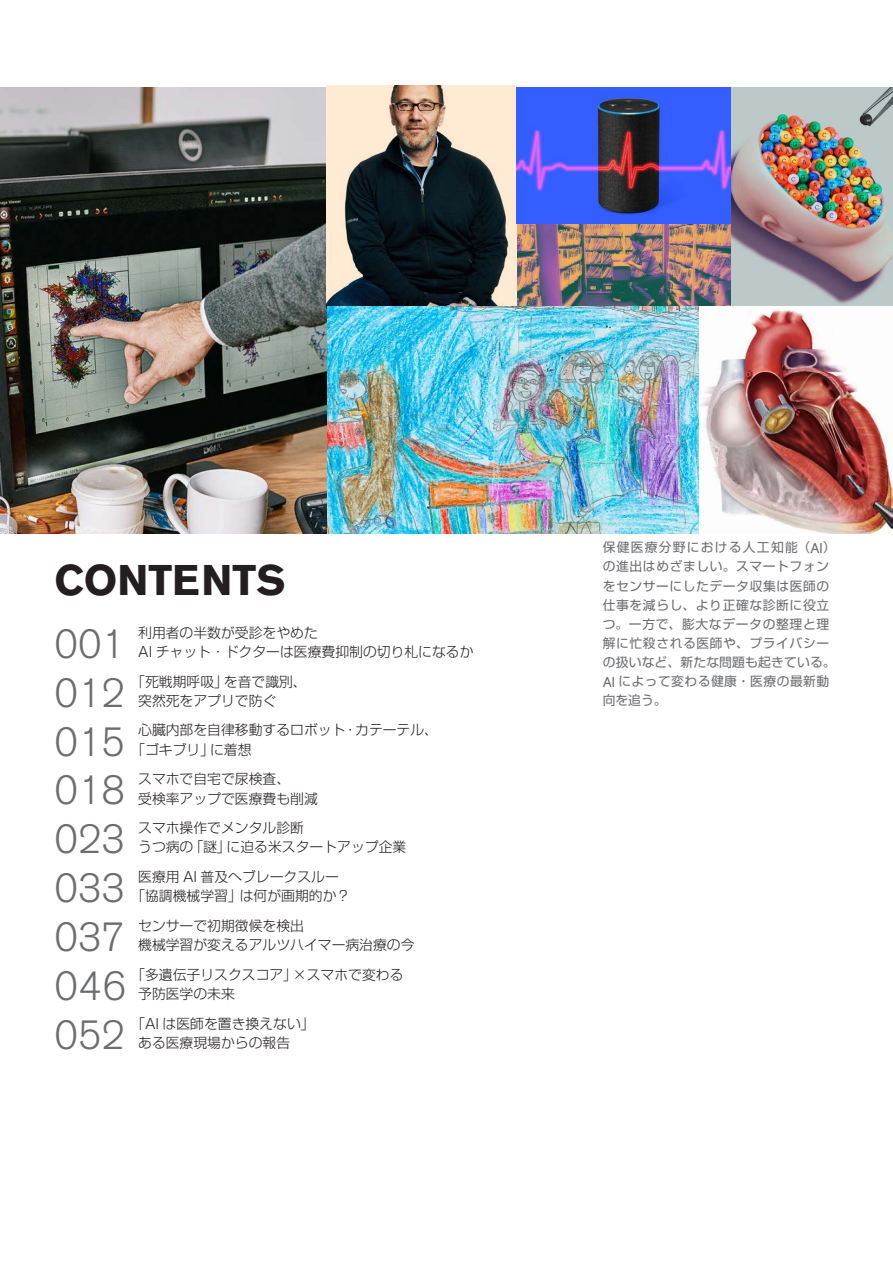
<style>
.page{position:relative;width:893px;height:1263px;background:#fff}
.page>*{position:absolute;margin:0;border:0;box-sizing:border-box;transform-origin:0 0}
.t1{font:700 42.45px "Akzidenz Grotesk BE";color:#231f20}
.t2{font:300 40.35px/48.9px "Akzidenz Grotesk BE";color:#6c6d70;text-align:justify}
.t3{font:300 13.8px/19.2px "Shin Go Pr 6 N";color:#231f20}
.t4{font:12.75px/19.2px "Shin Go Pr 6 N";letter-spacing:.05em;color:#6c6d70}
.s1{font-family:"Akzidenz Grotesk BE";font-size:14.1px}
</style>
<div class="page">
<img style="left:730px;top:87px;width:163px;height:219px">
<img style="left:517px;top:223px;width:213px;height:99px">
<img style="left:0;top:87px;width:327px;height:447px">
<img style="left:326px;top:86px;width:191px;height:223px">
<img style="left:700px;top:306px;width:193px;height:228px">
<img style="left:327px;top:306px;width:371px;height:228px">
<img style="left:517px;top:87px;width:213px;height:136px">
<h1 class="t1" style="left:54px;top:556px;width:233px">CONTENTS</h1>
<p class="t3" style="left:138px;top:621px;width:378px">利用者の半数が受診をやめた<br>AI チャット・ドクターは医療費抑制の切り札になるか　　　</p>
<p class="t3" style="left:138px;top:670px;width:170px;text-indent:-7px">「死戦期呼吸」を音で識別、突然死をアプリで防ぐ</p>
<p class="t3" style="left:131px;top:719px;width:308px;text-indent:7px">心臓内部を自律移動するロボット・カテーテル、「ゴキブリ」に着想</p>
<p class="t3" style="left:138px;top:768px;width:181px">スマホで自宅で尿検査、<br>受検率アップで医療費も削減</p>
<p class="t3" style="left:138px;top:817px;width:270px">スマホ操作でメンタル診断<br>うつ病の「謎」に迫る米スタートアップ企業</p>
<p class="t3" style="left:131px;top:866px;width:221px;text-align:center">医療用 AI 普及へブレークスルー<br>「協調機械学習」は何が画期的か？</p>
<p class="t3" style="left:138px;top:915px;width:278px">センサーで初期徴候を検出<br>機械学習が変えるアルツハイマー病治療の今</p>
<p class="t3" style="left:138px;top:964px;width:267px;text-indent:-7px">「多遺伝子リスクスコア」×スマホで変わる予防医学の未来</p>
<p class="t3" style="left:138px;top:1013px;width:178px;text-indent:-7px">「AI は医師を置き換えない」ある医療現場からの報告</p>
<h2 class="t2" style="left:54px;top:620px;width:73px">001<br>012<br>015<br>018<br>023<br>033<br>037<br>046<br>052</h2>
<p class="t4" style="left:603px;top:537px;width:234px">保健医療分野における人工知能（<span class="s1">AI</span>）の進出はめざましい。スマートフォンをセンサーにしたデータ収集は医師の仕事を減らし、より正確な診断に役立つ。一方で、膨大なデータの整理と理解に忙殺される医師や、プライバシーの扱いなど、新たな問題も起きている。<br><span class="s1">AI</span> によって変わる健康・医療の最新動向を追う。</p>
</div>
